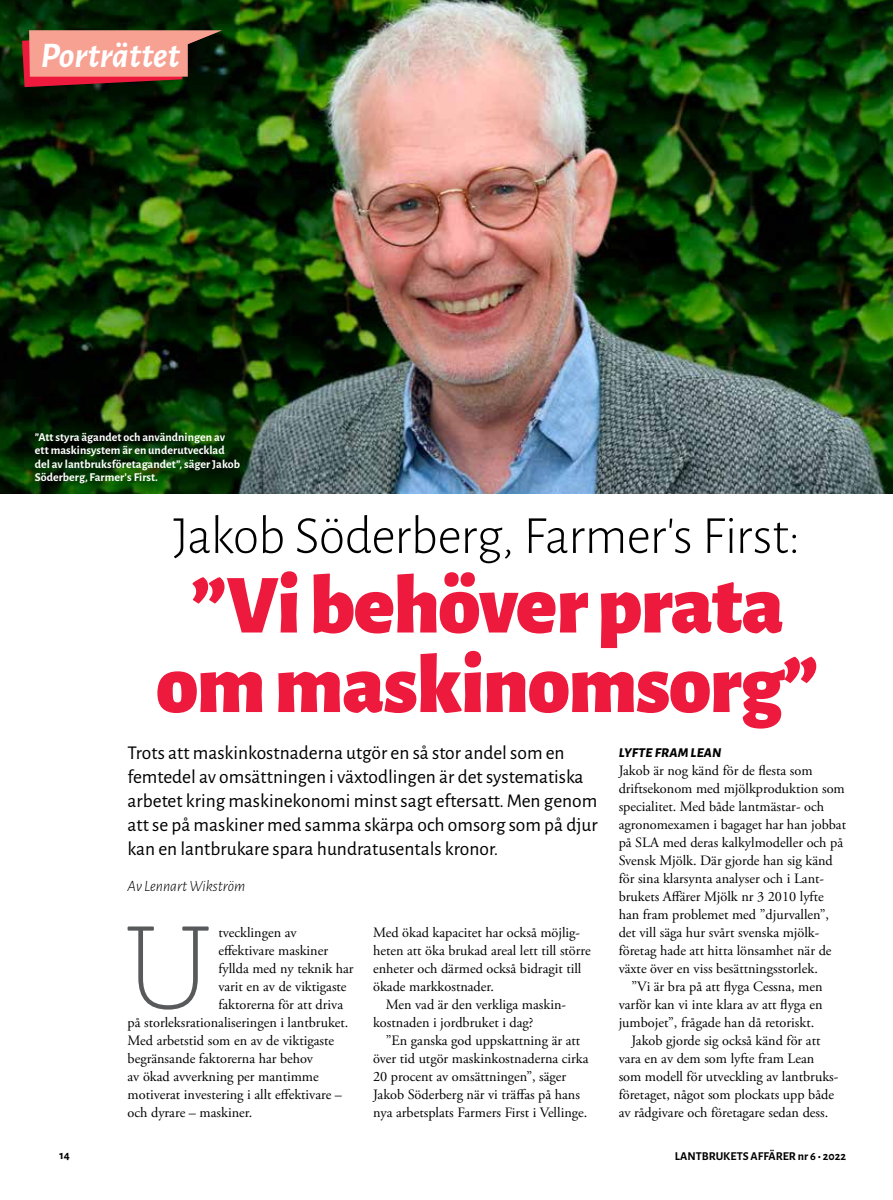
<style>
.page{position:relative;width:893px;height:1200px;background:#fff}
.page>*{position:absolute;margin:0;border:0;box-sizing:border-box;transform-origin:0 0}
.t1{font:200 114.6px "Sanchez";color:#58595b}
.t2{font:900 84px/79.5px "Alegreya Sans";letter-spacing:-.01em;color:#ed1a3d;text-align:center}
.t3{font:300 54px "Alegreya Sans";letter-spacing:-.02em;color:#000}
.t4{font:italic 700 36px "Alegreya Sans";color:#fff}
.t5{font:19.5px/24px "Alegreya Sans";color:#000}
.t6{font:italic 300 15.75px "Alegreya Sans";color:#000}
.t7{font:14.25px "Adobe Garamond Pro";color:#000}
.t8{font:italic 800 13.5px "Alegreya Sans";letter-spacing:.015em;color:#000}
.t9{font:700 12px/13.5px "Alegreya Sans";letter-spacing:.005em;color:#fff}
.t10{font:700 12px "Alegreya Sans";color:#000}
</style>
<div class="page">
<img style="left:0;top:0;width:893px;height:493px">
<svg style="left:22px;top:30px;width:200px;height:57px;background:#bf7369"></svg>
<h3 class="t4" style="left:40px;top:29px;width:141px">Porträttet</h3>
<p class="t9" style="left:35px;top:429px;width:207px">”Att styra ägandet och användningen av ett maskinsystem är en underutvecklad del av lantbruksföretagandet”, säger Jakob Söderberg, Farmer’s First.</p>
<h3 class="t3" style="left:173px;top:500px;width:629px">Jakob Söderberg, Farmer’s First:</h3>
<h2 class="t2" style="left:156px;top:558px;width:664px">”Vi behöver prata om maskinomsorg”</h2>
<p class="t5" style="left:128px;top:739px;width:472px">Trots att maskinkostnaderna utgör en så stor andel som en femtedel av omsättningen i växtodlingen är det systematiska arbetet kring maskinekonomi minst sagt eftersatt. Men genom att se på maskiner med samma skärpa och omsorg som på djur kan en lantbrukare spara hundratusentals kronor.</p>
<p class="t6" style="left:128px;top:875px;width:119px">Av Lennart Wikström</p>
<p class="t8" style="left:619px;top:741px;width:104px">LYFTE FRAM LEAN</p>
<p class="t7" style="left:619px;top:761px;width:195px">Jakob är nog känd för de flesta som</p>
<p class="t7" style="left:619px;top:779px;width:228px">driftsekonom med mjölkproduktion som</p>
<p class="t7" style="left:619px;top:797px;width:207px">specialitet. Med både lantmästar- och</p>
<p class="t7" style="left:619px;top:815px;width:229px">agronomexamen i bagaget har han jobbat</p>
<p class="t7" style="left:619px;top:833px;width:226px">på SLA med deras kalkylmodeller och på</p>
<p class="t7" style="left:619px;top:851px;width:216px">Svensk Mjölk. Där gjorde han sig känd</p>
<p class="t7" style="left:619px;top:869px;width:207px">för sina klarsynta analyser och i Lant-</p>
<p class="t7" style="left:619px;top:887px;width:207px">brukets Affärer Mjölk nr 3 2010 lyfte</p>
<p class="t7" style="left:619px;top:905px;width:212px">han fram problemet med ”djurvallen”,</p>
<p class="t7" style="left:619px;top:923px;width:202px">det vill säga hur svårt svenska mjölk-</p>
<p class="t7" style="left:619px;top:941px;width:214px">företag hade att hitta lönsamhet när de</p>
<p class="t7" style="left:619px;top:959px;width:201px">växte över en viss besättningsstorlek.</p>
<p class="t7" style="left:631px;top:977px;width:193px">”Vi är bra på att flyga Cessna, men</p>
<p class="t7" style="left:619px;top:995px;width:206px">varför kan vi inte klara av att flyga en</p>
<p class="t7" style="left:619px;top:1013px;width:197px">jumbojet”, frågade han då retoriskt.</p>
<p class="t7" style="left:631px;top:1031px;width:190px">Jakob gjorde sig också känd för att</p>
<p class="t7" style="left:619px;top:1049px;width:197px">vara en av dem som lyfte fram Lean</p>
<p class="t7" style="left:619px;top:1067px;width:221px">som modell för utveckling av lantbruks-</p>
<p class="t7" style="left:619px;top:1085px;width:217px">företaget, något som plockats upp både</p>
<p class="t7" style="left:619px;top:1103px;width:211px">av rådgivare och företagare sedan dess.</p>
<h1 class="t1" style="left:121px;top:897px;width:96px">U</h1>
<p class="t7" style="left:218px;top:923px;width:80px">tvecklingen av</p>
<p class="t7" style="left:373px;top:923px;width:209px">Med ökad kapacitet har också möjlig-</p>
<p class="t7" style="left:373px;top:941px;width:219px">heten att öka brukad areal lett till större</p>
<p class="t7" style="left:373px;top:959px;width:210px">enheter och därmed också bidragit till</p>
<p class="t7" style="left:373px;top:977px;width:122px">ökade markkostnader.</p>
<p class="t7" style="left:386px;top:995px;width:182px">Men vad är den verkliga maskin-</p>
<p class="t7" style="left:373px;top:1013px;width:162px">kostnaden i jordbruket i dag?</p>
<p class="t7" style="left:386px;top:1031px;width:196px">”En ganska god uppskattning är att</p>
<p class="t7" style="left:373px;top:1049px;width:217px">över tid utgör maskinkostnaderna cirka</p>
<p class="t7" style="left:373px;top:1067px;width:195px">20 procent av omsättningen”, säger</p>
<p class="t7" style="left:373px;top:1085px;width:208px">Jakob Söderberg när vi träffas på hans</p>
<p class="t7" style="left:373px;top:1103px;width:216px">nya arbetsplats Farmers First i Vellinge.</p>
<p class="t7" style="left:218px;top:941px;width:111px">effektivare maskiner</p>
<p class="t7" style="left:218px;top:959px;width:137px">fyllda med ny teknik har</p>
<p class="t7" style="left:218px;top:977px;width:130px">varit en av de viktigaste</p>
<p class="t7" style="left:218px;top:995px;width:126px">faktorerna för att driva</p>
<p class="t7" style="left:128px;top:1013px;width:222px">på storleksrationaliseringen i lantbruket.</p>
<p class="t7" style="left:128px;top:1031px;width:208px">Med arbetstid som en av de viktigaste</p>
<p class="t7" style="left:128px;top:1049px;width:187px">begränsande faktorerna har behov</p>
<p class="t7" style="left:128px;top:1067px;width:193px">av ökad avverkning per mantimme</p>
<p class="t7" style="left:128px;top:1085px;width:216px">motiverat investering i allt effektivare –</p>
<p class="t7" style="left:128px;top:1103px;width:126px">och dyrare – maskiner.</p>
<p class="t10" style="left:60px;top:1145px;width:12px">14</p>
<p class="t10" style="left:675px;top:1146px;width:173px">LANTBRUKETS AFFÄRER nr 6 • 2022</p>
</div>
